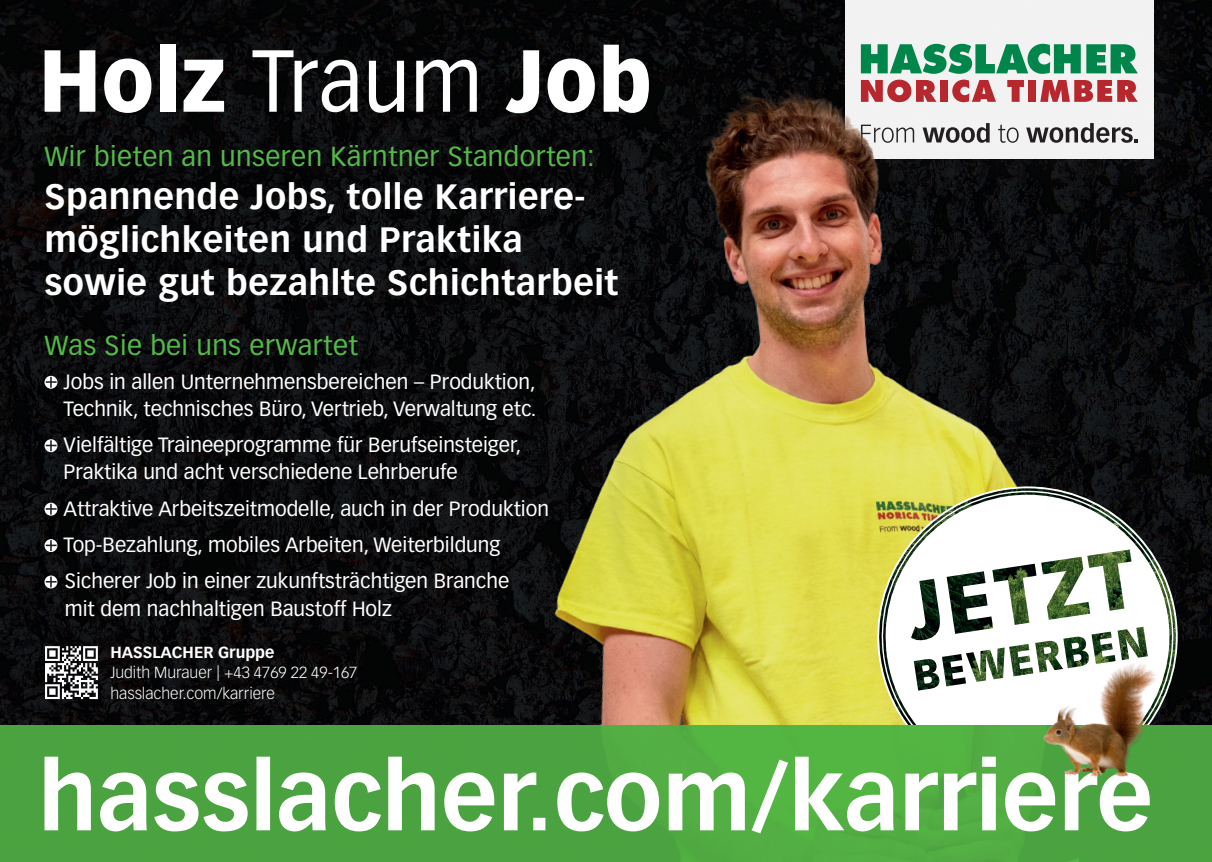
<style>
.page{position:relative;width:1212px;height:862px;background:#fff}
.page>*{position:absolute;margin:0;border:0;box-sizing:border-box;transform-origin:0 0}
.t1{font:900 86.17px "Vectora LT Std";letter-spacing:.01em;color:#fff;scale:.94 1}
.t2{font:700 34.65px/42.8px "Vectora LT Std";letter-spacing:.015em;color:#fff}
.t3{font:27px "Vectora LT Std";letter-spacing:.015em;color:#55b949}
.t4{font:20.25px/27px "Vectora LT Std";color:#fff}
.t5{font:300 15.75px/20.5px "Vectora LT Std";color:#fff}
.t6{font:700 15.75px "Vectora LT Std";color:#fff}
.s1{font-weight:400}
</style>
<div class="page">
<img style="left:0;top:0;width:1212px;height:724px">
<div style="left:826px;top:0;width:374px;height:205px;background:#231f20;opacity:.2"></div>
<div style="left:845px;top:0;width:309px;height:158px;background:#f2f2f2"></div>
<svg style="left:1078px;top:44px;width:60px;height:30px"></svg>
<svg style="left:1078px;top:80px;width:60px;height:22px"></svg>
<svg style="left:1080px;top:123px;width:58px;height:20px"></svg>
<img style="left:427px;top:0;width:651px;height:724px">
<svg style="left:867px;top:475px;width:313px;height:249px;background:#95933a"></svg>
<svg style="left:875px;top:488px;width:305px;height:236px;background:#7a793c"></svg>
<svg style="left:879px;top:492px;width:297px;height:232px"></svg>
<div style="left:0;top:724px;width:1212px;height:137px;background:linear-gradient(to right,#4aa240,#50ac42)"></div>
<svg style="left:45px;top:756px;width:1105px;height:76px"></svg>
<img style="left:1037px;top:658px;width:123px;height:122px">
<svg style="left:45px;top:645px;width:53px;height:53px"></svg>
<svg style="left:44px;top:375px;width:13px;height:13px"></svg>
<svg style="left:46px;top:376px;width:11px;height:11px"></svg>
<svg style="left:44px;top:439px;width:13px;height:13px"></svg>
<svg style="left:46px;top:440px;width:11px;height:11px"></svg>
<svg style="left:44px;top:502px;width:13px;height:13px"></svg>
<svg style="left:46px;top:503px;width:11px;height:11px"></svg>
<svg style="left:44px;top:539px;width:13px;height:12px"></svg>
<svg style="left:46px;top:540px;width:11px;height:10px"></svg>
<svg style="left:44px;top:575px;width:13px;height:13px"></svg>
<svg style="left:46px;top:576px;width:11px;height:11px"></svg>
<h1 class="t1" style="left:39px;top:27px;width:654px">Holz <span class="s1">Traum</span> Job</h1>
<h3 class="t3" style="left:45px;top:141px;width:552px">Wir bieten an unseren Kärntner Standorten:</h3>
<h2 class="t2" style="left:45px;top:175px;width:575px">Spannende Jobs, tolle Karriere&shy;möglichkeiten und Praktika sowie gut bezahlte Schichtarbeit</h2>
<h3 class="t3" style="left:45px;top:329px;width:315px">Was Sie bei uns erwartet</h3>
<p class="t4" style="left:64px;top:368px;width:474px">Jobs in allen Unternehmensbereichen – Produktion,<br>Technik, technisches Büro, Vertrieb, Verwaltung etc.</p>
<p class="t4" style="left:64px;top:431px;width:459px">Vielfältige Traineeprogramme für Berufseinsteiger,<br>Praktika und acht verschiedene Lehrberufe</p>
<p class="t4" style="left:64px;top:490px;width:487px;line-height:36.4px">Attraktive Arbeitszeitmodelle, auch in der Produktion<br>Top-Bezahlung, mobiles Arbeiten, Weiterbildung<br>Sicherer Job in einer zukunftsträchtigen Branche</p>
<p class="t4" style="left:65px;top:594px;width:329px">mit dem nachhaltigen Baustoff Holz</p>
<p class="t6" style="left:110px;top:642px;width:166px">HASSLACHER Gruppe</p>
<p class="t5" style="left:110px;top:662px;width:248px">Judith Murauer | +43 4769 22 49-167 hasslacher.com/karriere</p>
</div>
